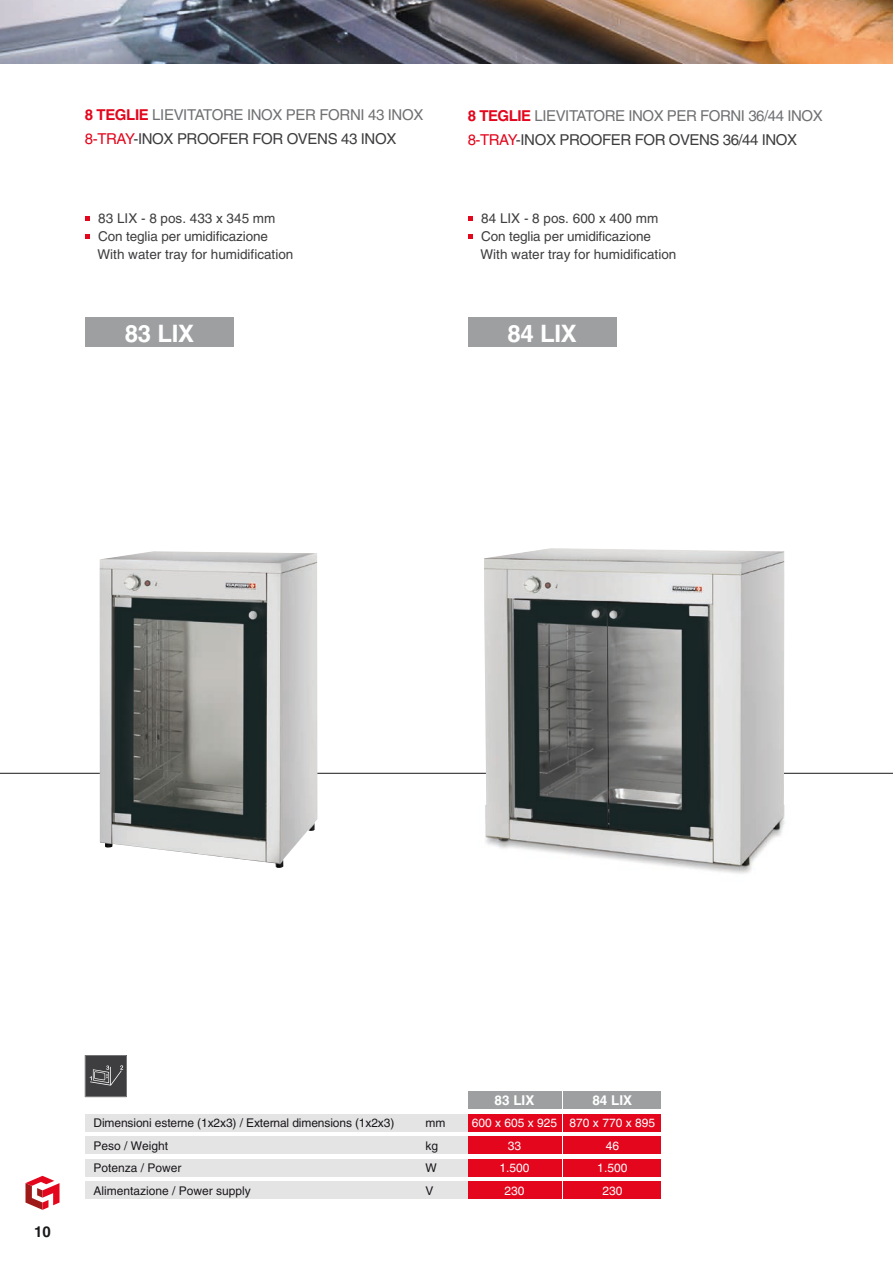
<style>
.page{position:relative;width:893px;height:1263px;background:#fff}
.page>*{position:absolute;margin:0;border:0;box-sizing:border-box;transform-origin:0 0}
.t1{font:700 24px "Helvetica";color:#fff}
.t2{font:15px/24.3px "Helvetica";letter-spacing:-.025em;color:#3e3e40}
.t3{font:15px "Helvetica";letter-spacing:-.03em;color:#707173}
.t4{font:700 15px "Helvetica";color:#e3061c}
.t5{font:700 15px "Helvetica";color:#1b181c}
.t6{font:13.5px/18px "Helvetica";color:#3e3e40}
.t7{font:700 13.5px "Helvetica";color:#fff}
.t8{font:12px "Helvetica";color:#1b181c}
.t9{font:12px "Helvetica";color:#fff}
.s1{color:#707173}
.s2{color:#e3061c}
</style>
<div class="page">
<svg style="left:26px;top:1176px;width:34px;height:34px"></svg>
<hr style="left:0;top:773px;width:893px;height:1px;background:#1b181c">
<img style="left:0;top:0;width:893px;height:64px">
<img style="left:468px;top:548px;width:333px;height:326px">
<div style="left:85px;top:1182px;width:431px;height:17px;background:#e4e4e5"></div>
<div style="left:85px;top:1137px;width:431px;height:17px;background:#e4e4e5"></div>
<div style="left:85px;top:1159px;width:431px;height:17px;background:#e4e4e5"></div>
<div style="left:85px;top:1114px;width:431px;height:17px;background:#e4e4e5"></div>
<div style="left:468px;top:1182px;width:93px;height:17px;background:#e3061c"></div>
<div style="left:563px;top:1182px;width:98px;height:17px;background:#e3061c"></div>
<div style="left:468px;top:1137px;width:93px;height:17px;background:#e3061c"></div>
<div style="left:563px;top:1137px;width:98px;height:17px;background:#e3061c"></div>
<div style="left:468px;top:1159px;width:93px;height:17px;background:#e3061c"></div>
<div style="left:563px;top:1159px;width:98px;height:17px;background:#e3061c"></div>
<div style="left:468px;top:1114px;width:93px;height:17px;background:#e3061c"></div>
<div style="left:563px;top:1114px;width:98px;height:17px;background:#e3061c"></div>
<div style="left:468px;top:1092px;width:93px;height:17px;background:#9d9fa0"></div>
<div style="left:563px;top:1092px;width:98px;height:17px;background:#9d9fa0"></div>
<svg style="left:85px;top:216px;width:5px;height:5px"></svg>
<svg style="left:85px;top:234px;width:5px;height:5px"></svg>
<img style="left:100px;top:551px;width:217px;height:317px">
<div style="left:468px;top:318px;width:149px;height:29px;background:#9d9fa0"></div>
<div style="left:85px;top:318px;width:149px;height:29px;background:#9d9fa0"></div>
<svg style="left:468px;top:216px;width:5px;height:5px"></svg>
<svg style="left:468px;top:234px;width:5px;height:5px"></svg>
<svg style="left:85px;top:1055px;width:42px;height:42px;background:#505052"></svg>
<p class="t4" style="left:85px;top:105px;width:50px">8 TEGLIE</p>
<p class="t3" style="left:152px;top:106px;width:62px">li evitatorE</p>
<p class="t2" style="left:85px;top:102px;width:339px;text-indent:162px"><span class="s1">INOX PER FORNI 43 INOX<br></span><span class="s2">8-tray</span>-INOX PROOFER FOR OVENS 43 INOX</p>
<p class="t4" style="left:468px;top:106px;width:49px">8 TEGLIE</p>
<p class="t3" style="left:535px;top:107px;width:62px">li evitatorE</p>
<p class="t2" style="left:468px;top:103px;width:356px;text-indent:161px"><span class="s1">INOX PER FORNI 36/44 INOX<br></span><span class="s2">8-tray</span>-INOX PROOFER FOR OVE NS 36/44 INOX</p>
<p class="t6" style="left:98px;top:209px;width:197px">83 LIX - 8 pos. 433 x 345 mm<br>Con teglia per umidificazione<br>With water tray for humidification</p>
<p class="t6" style="left:480px;top:209px;width:197px">84 LIX - 8 pos. 600 x 400 mm<br>Con teglia per umidificazione<br>With water tray for humidification</p>
<h1 class="t1" style="left:125px;top:319px;width:46px">83 LIX</h1>
<h1 class="t1" style="left:507px;top:319px;width:46px">84 LIX</h1>
<p class="t5" style="left:34px;top:1222px;width:18px">10</p>
<p class="t7" style="left:495px;top:1092px;width:27px">83 LIX</p>
<p class="t7" style="left:592px;top:1092px;width:27px">84 LIX</p>
<p class="t8" style="left:94px;top:1116px;width:302px">Dimensioni esterne (1x2x3) / External dimensions (1x2x3)</p>
<p class="t8" style="left:426px;top:1116px;width:21px">mm</p>
<p class="t9" style="left:472px;top:1116px;width:185px">600 x 605 x 925 870 x 770 x 895</p>
<p class="t8" style="left:94px;top:1139px;width:76px">Peso / Weight</p>
<p class="t8" style="left:426px;top:1139px;width:14px">kg</p>
<p class="t8" style="left:94px;top:1161px;width:90px">Potenza / Power</p>
<p class="t8" style="left:426px;top:1161px;width:13px">W</p>
<p class="t9" style="left:508px;top:1139px;width:15px">33</p>
<p class="t9" style="left:606px;top:1139px;width:15px">46</p>
<p class="t9" style="left:499px;top:1161px;width:32px">1.500</p>
<p class="t9" style="left:597px;top:1161px;width:32px">1.500</p>
<p class="t8" style="left:94px;top:1184px;width:159px">Alimentazione / Power supply</p>
<p class="t8" style="left:426px;top:1184px;width:5px">V</p>
<p class="t9" style="left:504px;top:1184px;width:22px">230</p>
<p class="t9" style="left:602px;top:1184px;width:22px">230</p>
</div>
